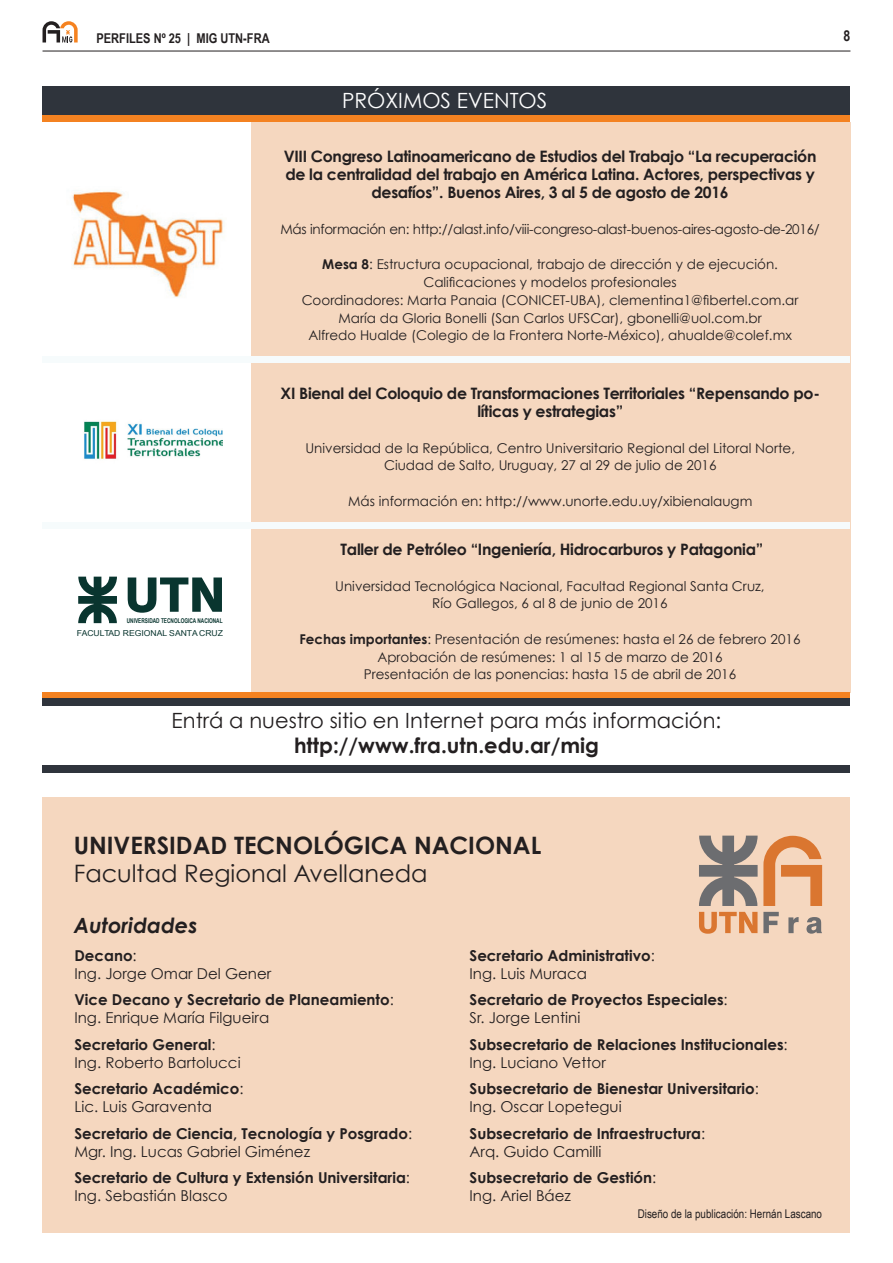
<style>
.page{position:relative;width:893px;height:1263px;background:#fff}
.page>*{position:absolute;margin:0;border:0;box-sizing:border-box;transform-origin:0 0}
.t1{font:700 24px "Century Gothic";color:#231f20}
.t2{font:24px "Century Gothic";color:#231f20}
.t3{font:21px "Century Gothic";color:#231f20}
.t4{font:700 21px "Century Gothic";color:#231f20}
.t5{font:21px "Century Gothic";color:#fff}
.t6{font:italic 700 21px "Century Gothic";color:#231f20}
.t7{font:700 15.75px/18px "Century Gothic";letter-spacing:-.02em;color:#231f20;text-align:center}
.t8{font:700 15px/18px "Century Gothic";color:#231f20}
.t9{font:15px/18px "Century Gothic";color:#231f20}
.t10{font:700 15px "Arial Narrow";color:#231f20}
.t11{font:13.5px/17.7px "Century Gothic";color:#231f20;text-align:center}
.t12{font:13.5px "Century Gothic";letter-spacing:-.02em;color:#231f20}
.t13{font:700 13.5px "Arial Narrow";color:#231f20}
.t14{font:12px "Arial Narrow";color:#231f20}
.t15{font:8.25px "Arial Narrow";color:#09352f;scale:1.27 1}
.t16{font:700 6.6px "Arial Narrow";color:#09352f;scale:.88 1}
.s1{font-weight:700}
.s2{font-weight:400}
</style>
<div class="page">
<svg style="left:42px;top:21px;width:36px;height:22px"></svg>
<hr style="left:43px;top:51px;width:807px;height:1px;background:#231f20">
<div style="left:251px;top:122px;width:599px;height:570px;background:#f5d7bf"></div>
<div style="left:43px;top:797px;width:807px;height:436px;background:#f5d7bf"></div>
<svg style="left:699px;top:912px;width:58px;height:22px"></svg>
<svg style="left:763px;top:912px;width:59px;height:22px"></svg>
<svg style="left:699px;top:836px;width:123px;height:70px"></svg>
<div style="left:43px;top:86px;width:807px;height:30px;background:#2f343c"></div>
<div style="left:43px;top:692px;width:807px;height:6px;background:#f48221"></div>
<div style="left:43px;top:357px;width:807px;height:6px;background:#f6fbfc"></div>
<div style="left:43px;top:523px;width:807px;height:6px;background:#f6fbfc"></div>
<div style="left:43px;top:698px;width:807px;height:8px;background:#2f343c"></div>
<div style="left:43px;top:765px;width:807px;height:8px;background:#2f343c"></div>
<div style="left:43px;top:116px;width:807px;height:6px;background:#f48221"></div>
<svg style="left:128px;top:577px;width:94px;height:36px"></svg>
<svg style="left:78px;top:577px;width:39px;height:46px"></svg>
<img style="left:84px;top:421px;width:139px;height:39px">
<img style="left:71px;top:190px;width:152px;height:107px">
<p class="t13" style="left:96px;top:28px;width:175px">PERFILES Nº 25 | MIG UTN-FRA</p>
<p class="t10" style="left:844px;top:24px;width:8px">8</p>
<h2 class="t5" style="left:342px;top:88px;width:58px">Próximos</h2>
<h2 class="t5" style="left:457px;top:88px;width:40px">Eventos</h2>
<p class="t7" style="left:284px;top:147px;width:534px">VIII Congreso Latinoamericano de Estudios del Trabajo “La recuperación de la centralidad del trabajo en América Latina. Actores, perspectivas y desafíos”. Buenos Aires, 3 al 5 de agosto de 2016</p>
<p class="t12" style="left:280px;top:221px;width:541px">Más información en: http://alast.info/viii-congreso-alast-buenos-aires-agosto-de-2016/</p>
<p class="t11" style="left:302px;top:255px;width:498px"><span class="s1">Mesa 8</span>: Estructura ocupacional, trabajo de dirección y de ejecución.<br>Calificaciones y modelos profesionales<br>Coordinadores: Marta Panaia (CONICET-UBA), clementina1@fibertel.com.ar María da Gloria Bonelli (San Carlos UFSCar), gbonelli@uol.com.br<br>Alfredo Hualde (Colegio de la Frontera Norte-México), ahualde@colef.mx</p>
<p class="t16" style="left:127px;top:616px;width:110px">UNIVERSIDAD TECNOLOGICA NACIONAL</p>
<p class="t15" style="left:77px;top:627px;width:117px">FACULTAD REGIONAL SANTA CRUZ</p>
<p class="t7" style="left:281px;top:384px;width:541px">XI Bienal del Coloquio de Transformaciones Territoriales “Repensando po&shy;líticas y estrategias”</p>
<p class="t11" style="left:305px;top:439px;width:491px">Universidad de la República, Centro Universitario Regional del Litoral Norte,<br>Ciudad de Salto, Uruguay, 27 al 29 de julio de 2016</p>
<p class="t11" style="left:348px;top:492px;width:406px">Más información en: http://www.unorte.edu.uy/xibienalaugm</p>
<p class="t7" style="left:341px;top:540px;width:424px">Taller de Petróleo “Ingeniería, Hidrocarburos y Patagonia”</p>
<p class="t11" style="left:335px;top:577px;width:431px">Universidad Tecnológica Nacional, Facultad Regional Santa Cruz,<br>Río Gallegos, 6 al 8 de junio de 2016</p>
<p class="t11" style="left:299px;top:630px;width:503px"><span class="s1">Fechas importantes</span>: Presentación de resúmenes: hasta el 26 de febrero 2016<br>Aprobación de resúmenes: 1 al 15 de marzo de 2016<br>Presentación de las ponencias: hasta 15 de abril de 2016</p>
<h2 class="t3" style="left:172px;top:708px;width:551px">Entrá a nuestro sitio en Internet para más información:</h2>
<h2 class="t4" style="left:294px;top:732px;width:306px">http://www.fra.utn.edu.ar/mig</h2>
<h1 class="t1" style="left:74px;top:830px;width:469px">UNIVERSIDAD TECNOLÓGICA NACIONAL</h1>
<h1 class="t2" style="left:74px;top:859px;width:355px">Facultad Regional Avellaneda</h1>
<h2 class="t6" style="left:74px;top:912px;width:125px">Autoridades</h2>
<p class="t9" style="left:74px;top:946px;width:198px"><span class="s1">Decano</span>:<br>Ing. Jorge Omar Del Gener</p>
<p class="t8" style="left:74px;top:990px;width:321px">Vice Decano y Secretario de Planeamiento<span class="s2">:<br>Ing. Enrique María Filgueira</span></p>
<p class="t9" style="left:74px;top:1035px;width:168px"><span class="s1">Secretario General</span>:<br>Ing. Roberto Bartolucci</p>
<p class="t8" style="left:74px;top:1079px;width:171px">Secretario Académico<span class="s2">:<br>Lic. Luis Garaventa</span></p>
<p class="t8" style="left:74px;top:1124px;width:339px">Secretario de Ciencia, Tecnología y Posgrado<span class="s2">:<br>Mgr. Ing. Lucas Gabriel Giménez</span></p>
<p class="t8" style="left:74px;top:1168px;width:337px">Secretario de Cultura y Extensión Universitaria<span class="s2">:<br>Ing. Sebastián Blasco</span></p>
<p class="t8" style="left:469px;top:946px;width:187px">Secretario Administrativo<span class="s2">:<br>Ing. Luis Muraca</span></p>
<p class="t8" style="left:469px;top:990px;width:260px">Secretario de Proyectos Especiales<span class="s2">:<br>Sr. Jorge Lentini</span></p>
<p class="t8" style="left:469px;top:1035px;width:320px">Subsecretario de Relaciones Institucionales<span class="s2">:<br>Ing. Luciano Vettor</span></p>
<p class="t8" style="left:469px;top:1079px;width:291px">Subsecretario de Bienestar Universitario<span class="s2">:<br>Ing. Oscar Lopetegui</span></p>
<p class="t8" style="left:469px;top:1124px;width:237px">Subsecretario de Infraestructura<span class="s2">:<br>Arq. Guido Camilli</span></p>
<p class="t8" style="left:469px;top:1168px;width:188px">Subsecretario de Gestión<span class="s2">:<br>Ing. Ariel Báez</span></p>
<p class="t14" style="left:638px;top:1204px;width:186px">Diseño de la publicación: Hernán Lascano</p>
</div>
